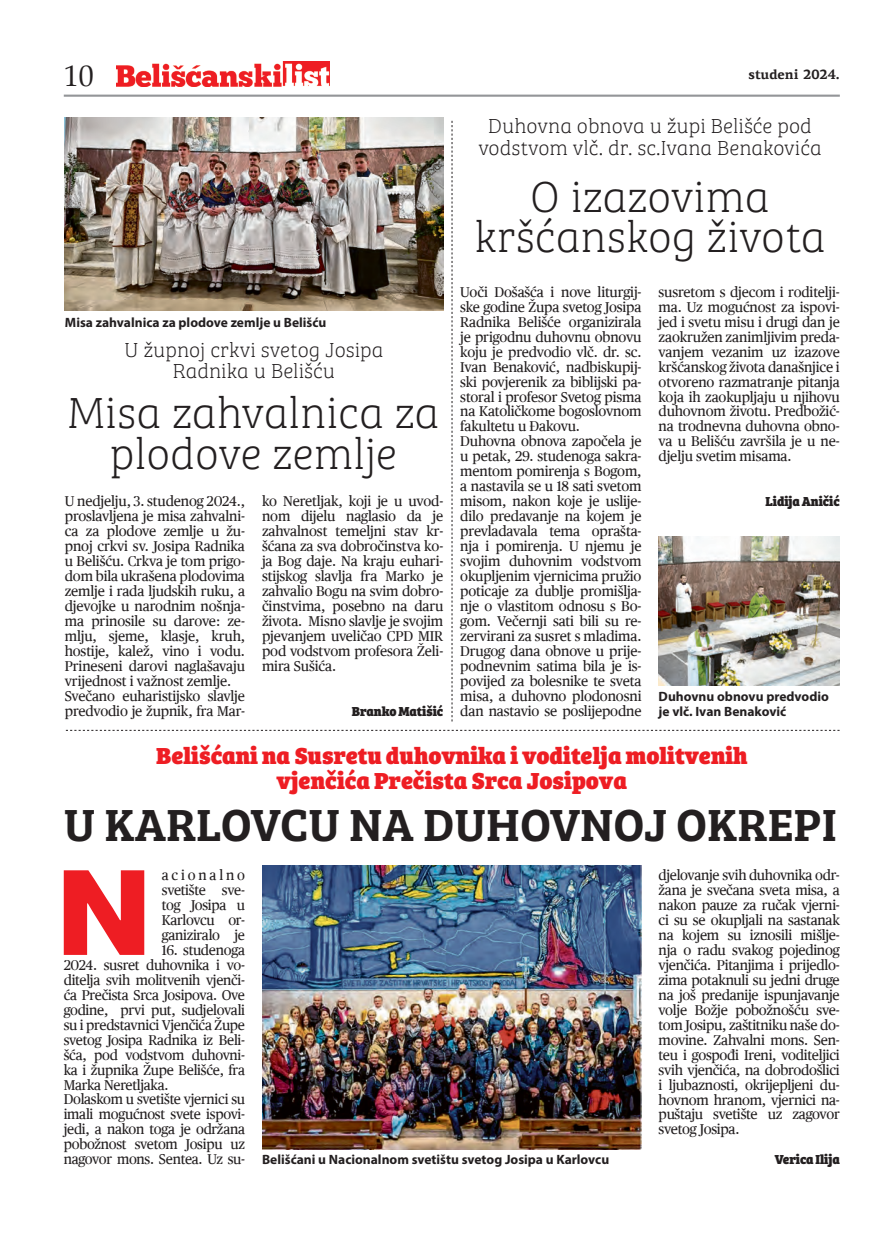
<style>
.page{position:relative;width:893px;height:1234px;background:#fff}
.page>*{position:absolute;margin:0;border:0;box-sizing:border-box;transform-origin:0 0}
.t1{font:900 122.7px "PF Agora Sans Pro";color:#ee1d23}
.t2{font:600 46.5px "Bree Serif";color:#231f20}
.t3{font:100 45px/40.5px "Bree Serif";color:#231f20;text-align:center}
.t4{font:30px "Palatino Roman";color:#231f20}
.t5{font:800 24px/24.8px "Bree Serif";color:#ee1d23;text-align:center}
.t6{font:100 21px/21.9px "Bree Serif";color:#231f20;text-align:center}
.t7{font:14.25px/15px "Publico Text";letter-spacing:-.01em;color:#231f20}
.t8{font:14.25px/15px "Publico Text";letter-spacing:-.01em;color:#231f20;text-align:justify;scale:.96 1}
.t9{font:700 13.5px/15px "Myriad Pro";color:#231f20}
.t10{font:800 13.5px "Bree Serif";letter-spacing:-.01em;color:#231f20}
.t11{font:700 13.5px "PF Agora Serif Pro";color:#231f20}
</style>
<div class="page">
<hr style="left:64px;top:95px;width:776px;height:2px;background:#939598">
<img style="left:117px;top:61px;width:212px;height:26px">
<img style="left:65px;top:117px;width:378px;height:193px">
<img style="left:659px;top:536px;width:181px;height:149px">
<img style="left:262px;top:865px;width:380px;height:283px">
<svg style="left:452px;top:121px;width:1px;height:600px"></svg>
<svg style="left:66px;top:730px;width:774px;height:1px"></svg>
<h3 class="t4" style="left:64px;top:58px;width:31px">10</h3>
<p class="t11" style="left:748px;top:66px;width:93px">studeni 2024.</p>
<h3 class="t6" style="left:478px;top:114px;width:345px">Duhovna obnova u župi Belišće pod vodstvom vlč. dr. sc.Ivana Benakovića</h3>
<p class="t9" style="left:65px;top:314px;width:263px">Misa zahvalnica za plodove zemlje u Belišću</p>
<h3 class="t6" style="left:125px;top:337px;width:260px">U župnoj crkvi svetog Josipa<br>Radnika u Belišću</h3>
<h3 class="t3" style="left:68px;top:390px;width:373px">Misa zahvalnica za plodove zemlje</h3>
<p class="t7" style="left:65px;top:493px;width:182px">U nedjelju, 3. studenog 2024., proslavljena je misa zahvalni&shy;ca za plodove zemlje u žu&shy;pnoj crkvi sv. Josipa Radnika u Belišću. Crkva je tom prigo&shy;dom bila ukrašena plodovima zemlje i rada ljudskih ruku, a djevojke u narodnim nošnja&shy;ma prinosile su darove: ze&shy;mlju, sjeme, klasje, kruh, hostije, kalež, vino i vodu.<br>Prineseni darovi naglašavaju vrijednost i važnost zemlje.<br>Svečano euharistijsko slavlje predvodio je župnik, fra Mar-</p>
<p class="t7" style="left:262px;top:493px;width:183px;text-align:justify">ko Neretljak, koji je u uvod&shy;nom dijelu naglasio da je zahvalnost temeljni stav kr&shy;šćana za sva dobročinstva ko&shy;ja Bog daje. Na kraju euhari&shy;stijskog slavlja fra Marko je zahvalio Bogu na svim dobro&shy;činstvima, posebno na daru života. Misno slavlje je svojim pjevanjem uveličao CPD MIR pod vodstvom profesora Želi&shy;mira Sušića.</p>
<p class="t10" style="left:352px;top:700px;width:93px">Branko Matišić</p>
<h3 class="t3" style="left:474px;top:174px;width:353px">O izazovima kršćanskog života</h3>
<p class="t7" style="left:460px;top:284px;width:183px">Uoči Došašća i nove liturgij&shy;ske godine Župa svetog Josipa<br>Radnika Belišće organizirala je prigodnu duhovnu obnovu koju je predvodio vlč. dr. sc.<br>Ivan Benaković, nadbiskupij&shy;ski povjerenik za biblijski pa&shy;storal i profesor Svetog pisma na Katoličkome bogoslovnom fakultetu u Đakovu.<br>Duhovna obnova započela je u petak, 29. studenoga sakra&shy;mentom pomirenja s Bogom, a nastavila se u 18 sati svetom misom, nakon koje je uslije&shy;dilo predavanje na kojem je prevladavala tema oprašta&shy;nja i pomirenja. U njemu je svojim duhovnim vodstvom okupljenim vjernicima pružio poticaje za dublje promišlja&shy;nje o vlastitom odnosu s Bo&shy;gom. Večernji sati bili su re&shy;zervirani za susret s mladima.<br>Drugog dana obnove u prije&shy;podnevnim satima bila je is&shy;povijed za bolesnike te sveta misa, a duhovno plodonosni dan nastavio se poslijepodne</p>
<p class="t7" style="left:659px;top:284px;width:183px;text-align:justify">susretom s djecom i roditelji&shy;ma. Uz mogućnost za ispovi&shy;jed i svetu misu i drugi dan je zaokružen zanimljivim preda&shy;vanjem vezanim uz izazove kršćanskog života današnjice i otvoreno razmatranje pitanja koja ih zaokupljaju u njihovu duhovnom životu. Predbožić&shy;na trodnevna duhovna obno&shy;va u Belišću završila je u ne&shy;djelju svetim misama.</p>
<p class="t10" style="left:765px;top:490px;width:76px">Lidija Aničić</p>
<p class="t9" style="left:659px;top:688px;width:172px">Duhovnu obnovu predvodio je vlč. Ivan Benaković</p>
<h3 class="t5" style="left:156px;top:741px;width:593px">Belišćani na Susretu duhovnika i voditelja molitvenih vjenčića Prečista Srca Josipova</h3>
<h2 class="t2" style="left:64px;top:789px;width:775px">U KARLOVCU NA DUHOVNOJ OKREPI</h2>
<h1 class="t1" style="left:56px;top:831px;width:98px">N</h1>
<p class="t8" style="left:162px;top:867px;width:88px">acionalno svetište sve&shy;tog Josipa u Karlovcu or&shy;ganiziralo je</p>
<p class="t8" style="left:64px;top:942px;width:190px;text-align:left;text-indent:98px">16. studenoga<br>2024. susret duhovnika i vo&shy;ditelja svih molitvenih vjenči&shy;ća Prečista Srca Josipova. Ove godine, prvi put, sudjelovali su i predstavnici Vjenčića Župe svetog Josipa Radnika iz Beli&shy;šća, pod vodstvom duhovni&shy;ka i župnika Župe Belišće, fra<br>Marka Neretljaka.<br>Dolaskom u svetište vjernici su imali mogućnost svete ispovi&shy;jedi, a nakon toga je održana pobožnost svetom Josipu uz nagovor mons. Sentea. Uz su-</p>
<p class="t9" style="left:262px;top:1151px;width:349px">Belišćani u Nacionalnom svetištu svetog Josipa u Karlovcu</p>
<p class="t8" style="left:659px;top:867px;width:190px">djelovanje svih duhovnika odr&shy;žana je svečana sveta misa, a nakon pauze za ručak vjerni&shy;ci su se okupljali na sastanak na kojem su iznosili mišlje&shy;nja o radu svakog pojedinog vjenčića. Pitanjima i prijedlo&shy;zima potaknuli su jedni druge na još predanije ispunjavanje volje Božje pobožnošću sve&shy;tom Josipu, zaštitniku naše do&shy;movine. Zahvalni mons. Sen&shy;teu i gospođi Ireni, voditeljici svih vjenčića, na dobrodošlici i ljubaznosti, okrijepljeni du&shy;hovnom hranom, vjernici na&shy;puštaju svetište uz zagovor svetog Josipa.</p>
<p class="t10" style="left:775px;top:1148px;width:67px">Verica Ilija</p>
</div>
